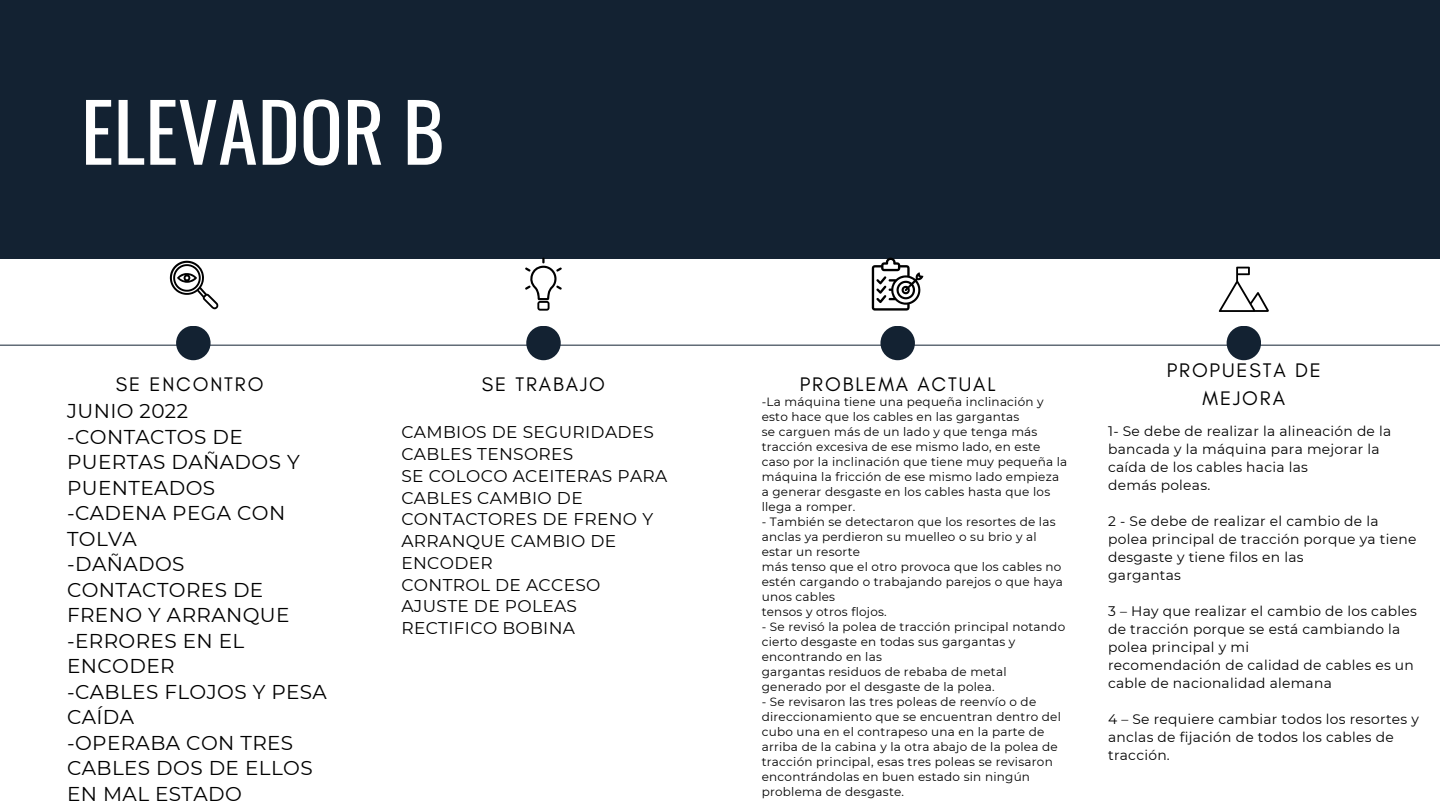
<style>
.page{position:relative;width:1440px;height:810px;background:#fff}
.page>*{position:absolute;margin:0;border:0;box-sizing:border-box;transform-origin:0 0}
.t1{font:80px "Oswald";color:#fff}
.t2{font:20px/25.5px "Montserrat";letter-spacing:.02em;color:#000}
.t3{font:20px/28.5px "Glacial Indifference";letter-spacing:.095em;color:#000;text-align:center}
.t4{font:17px/21.8px "Montserrat";letter-spacing:.02em;color:#000}
.t5{font:13.8px/18px "Montserrat";letter-spacing:.02em;color:#000}
.t6{font:12px/15px "Montserrat";letter-spacing:.02em;color:#000}
</style>
<div class="page">
<div style="left:0;top:0;width:1440px;height:258px;background:#132232"></div>
<hr style="left:0;top:345px;width:1440px;height:1px;background:#132232">
<div style="left:176px;top:326px;width:35px;height:34px;background:#132232;border-radius:50%"></div>
<div style="left:526px;top:326px;width:35px;height:34px;background:#132232;border-radius:50%"></div>
<div style="left:880px;top:326px;width:35px;height:34px;background:#132232;border-radius:50%"></div>
<div style="left:1227px;top:326px;width:34px;height:34px;background:#132232;border-radius:50%"></div>
<svg style="left:872px;top:258px;width:51px;height:53px"></svg>
<svg style="left:525px;top:258px;width:37px;height:53px"></svg>
<svg style="left:1219px;top:267px;width:50px;height:45px"></svg>
<svg style="left:170px;top:261px;width:48px;height:48px"></svg>
<h2 class="t1" style="left:81px;top:69px;width:365px">ELEVADOR B</h2>
<h1 class="t3" style="left:116px;top:370px;width:149px">SE ENCONTRO</h1>
<p class="t3" style="left:482px;top:370px;width:125px">SE TRABAJO</p>
<p class="t3" style="left:800px;top:370px;width:197px">PROBLEMA ACTUAL</p>
<h3 class="t2" style="left:67px;top:398px;width:261px">JUNIO 2022 -CONTACTOS DE<br>PUERTAS DAÑADOS Y<br>PUENTEADOS<br>-CADENA PEGA CON<br>TOLVA<br>-DAÑADOS<br>CONTACTORES DE<br>FRENO Y ARRANQUE -ERRORES EN EL<br>ENCODER<br>-CABLES FLOJOS Y PESA<br>CAÍDA<br>-OPERABA CON TRES<br>CABLES DOS DE ELLOS<br>EN MAL ESTADO</h3>
<p class="t4" style="left:401px;top:421px;width:268px">CAMBIOS DE SEGURIDADES<br>CABLES TENSORES<br>SE COLOCO ACEITERAS PARA<br>CABLES CAMBIO DE<br>CONTACTORES DE FRENO Y<br>ARRANQUE CAMBIO DE<br>ENCODER<br>CONTROL DE ACCESO<br>AJUSTE DE POLEAS<br>RECTIFICO BOBINA</p>
<h2 class="t6" style="left:762px;top:394px;width:284px">-La máquina tiene una pequeña inclinación y esto hace que los cables en las gargantas</h2>
<h2 class="t6" style="left:762px;top:424px;width:307px">se carguen más de un lado y que tenga más tracción excesiva de ese mismo lado, en este caso por la inclinación que tiene muy pequeña la máquina la fricción de ese mismo lado empieza a generar desgaste en los cables hasta que los llega a romper.</h2>
<h2 class="t6" style="left:762px;top:514px;width:295px">- También se detectaron que los resortes de las anclas ya perdieron su muelleo o su brio y al estar un resorte</h2>
<h2 class="t6" style="left:762px;top:559px;width:303px">más tenso que el otro provoca que los cables no estén cargando o trabajando parejos o que haya unos cables</h2>
<p class="t6" style="left:762px;top:604px;width:127px">tensos y otros flojos.</p>
<p class="t6" style="left:762px;top:619px;width:305px">- Se revisó la polea de tracción principal notando cierto desgaste en todas sus gargantas y encontrando en las</p>
<p class="t6" style="left:762px;top:664px;width:246px">gargantas residuos de rebaba de metal generado por el desgaste de la polea.</p>
<p class="t6" style="left:762px;top:694px;width:301px">- Se revisaron las tres poleas de reenvío o de direccionamiento que se encuentran dentro del cubo una en el contrapeso una en la parte de arriba de la cabina y la otra abajo de la polea de tracción principal, esas tres poleas se revisaron encontrándolas en buen estado sin ningún problema de desgaste.</p>
<p class="t3" style="left:1167px;top:355px;width:156px">PROPUESTA DE<br>MEJORA</p>
<p class="t5" style="left:1108px;top:422px;width:285px">1- Se debe de realizar la alineación de la bancada y la máquina para mejorar la caída de los cables hacia las<br>demás poleas.</p>
<p class="t5" style="left:1108px;top:512px;width:310px">2 - Se debe de realizar el cambio de la polea principal de tracción porque ya tiene desgaste y tiene filos en las<br>gargantas</p>
<p class="t5" style="left:1108px;top:602px;width:310px">3 – Hay que realizar el cambio de los cables de tracción porque se está cambiando la polea principal y mi<br>recomendación de calidad de cables es un cable de nacionalidad alemana</p>
<p class="t5" style="left:1108px;top:710px;width:312px">4 – Se requiere cambiar todos los resortes y anclas de fijación de todos los cables de tracción.</p>
</div>
